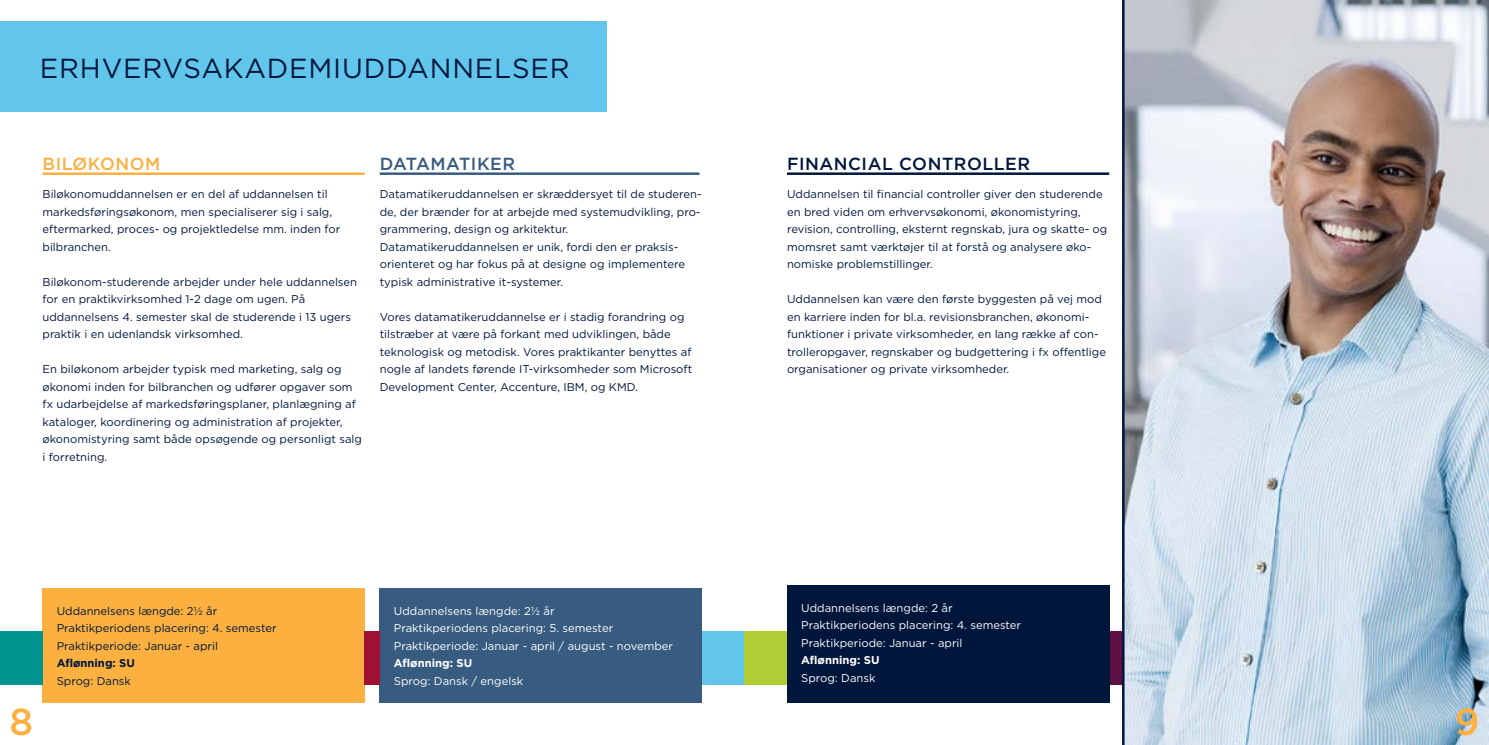
<style>
.page{position:relative;width:1489px;height:745px;background:#fff}
.page>*{position:absolute;margin:0;border:0;box-sizing:border-box;transform-origin:0 0}
.t1{font:500 37.5px "Gotham";color:#fbb040}
.t2{font:27.5px "Gotham";letter-spacing:.03em;color:#00163b}
.t3{font:500 17.5px "Gotham";letter-spacing:.03em;color:#00163b}
.t4{font:500 17.5px "Gotham";letter-spacing:.03em;color:#385c7f}
.t5{font:500 17.5px "Gotham";letter-spacing:.03em;color:#fbb040}
.t6{font:11.25px/17.5px "Gotham";color:#00163b}
.t7{font:11.25px/17.5px "Gotham";color:#fff}
.t8{font:700 11.25px "Gotham";color:#fff}
.t9{font:700 11.25px "Gotham";color:#00163b}
</style>
<div class="page">
<div style="left:0;top:21px;width:606px;height:91px;background:#62c5ec"></div>
<div style="left:43px;top:588px;width:322px;height:114px;background:#fbb040"></div>
<div style="left:380px;top:588px;width:322px;height:114px;background:#385c7f"></div>
<hr style="left:43px;top:172px;width:322px;height:3px;background:#fbb040">
<hr style="left:380px;top:172px;width:319px;height:3px;background:#385c7f">
<div style="left:1109px;top:631px;width:15px;height:53px;background:#5d1145"></div>
<div style="left:365px;top:631px;width:15px;height:53px;background:#9f1132"></div>
<div style="left:702px;top:631px;width:42px;height:53px;background:#62c5ec"></div>
<div style="left:744px;top:631px;width:44px;height:53px;background:#b0cd36"></div>
<div style="left:0;top:631px;width:43px;height:53px;background:#009490"></div>
<div style="left:787px;top:585px;width:322px;height:117px;background:#00163b"></div>
<hr style="left:787px;top:172px;width:322px;height:3px;background:#00163b">
<img style="left:1124px;top:0;width:364px;height:744px">
<hr style="left:1121px;top:0;width:3px;height:744px;background:#00163b">
<h2 class="t2" style="left:40px;top:51px;width:531px">ERHVERVSAKADEMIUDDANNELSER</h2>
<h3 class="t5" style="left:43px;top:152px;width:119px">BILØKONOM</h3>
<h3 class="t4" style="left:380px;top:152px;width:137px">DATAMATIKER</h3>
<p class="t6" style="left:380px;top:185px;width:323px">Datamatikeruddannelsen er skræddersyet til de studeren&shy;de, der brænder for at arbejde med systemudvikling, pro&shy;grammering, design og arkitektur.<br>Datamatikeruddannelsen er unik, fordi den er praksis&shy;orienteret og har fokus på at designe og implementere typisk administrative it-systemer.</p>
<p class="t6" style="left:380px;top:307px;width:314px">Vores datamatikeruddannelse er i stadig forandring og tilstræber at være på forkant med udviklingen, både teknologisk og metodisk. Vores praktikanter benyttes af nogle af landets førende IT-virksomheder som Microsoft Development Center, Accenture, IBM, og KMD.</p>
<p class="t6" style="left:43px;top:185px;width:299px">Biløkonomuddannelsen er en del af uddannelsen til markedsføringsøkonom, men specialiserer sig i salg, eftermarked, proces- og projektledelse mm. inden for bilbranchen.</p>
<p class="t6" style="left:43px;top:272px;width:316px">Biløkonom-studerende arbejder under hele uddannelsen for en praktikvirksomhed 1-2 dage om ugen. På uddannelsens 4. semester skal de studerende i 13 ugers praktik i en udenlandsk virksomhed.</p>
<p class="t6" style="left:43px;top:360px;width:321px">En biløkonom arbejder typisk med marketing, salg og økonomi inden for bilbranchen og udfører opgaver som fx udarbejdelse af markedsføringsplaner, planlægning af kataloger, koordinering og administration af projekter, økonomistyring samt både opsøgende og personligt salg i forretning.</p>
<p class="t6" style="left:57px;top:601px;width:221px">Uddannelsens længde: 2½ år<br>Praktikperiodens placering: 4. semester<br>Praktikperiode: Januar - april</p>
<p class="t9" style="left:57px;top:655px;width:80px">Aflønning: SU</p>
<p class="t6" style="left:57px;top:671px;width:76px">Sprog: Dansk</p>
<p class="t7" style="left:394px;top:601px;width:281px">Uddannelsens længde: 2½ år<br>Praktikperiodens placering: 5. semester<br>Praktikperiode: Januar - april / august - november</p>
<p class="t8" style="left:394px;top:655px;width:80px">Aflønning: SU</p>
<p class="t7" style="left:394px;top:671px;width:131px">Sprog: Dansk / engelsk</p>
<h3 class="t3" style="left:787px;top:152px;width:245px">FINANCIAL CONTROLLER</h3>
<p class="t6" style="left:787px;top:185px;width:322px">Uddannelsen til financial controller giver den studerende en bred viden om erhvervsøkonomi, økonomistyring, revision, controlling, eksternt regnskab, jura og skatte- og momsret samt værktøjer til at forstå og analysere øko&shy;nomiske problemstillinger.</p>
<p class="t6" style="left:787px;top:290px;width:320px">Uddannelsen kan være den første byggesten på vej mod en karriere inden for bl.a. revisionsbranchen, økonomi&shy;funktioner i private virksomheder, en lang række af con&shy;trolleropgaver, regnskaber og budgettering i fx offentlige organisationer og private virksomheder.</p>
<p class="t7" style="left:801px;top:598px;width:221px">Uddannelsens længde: 2 år<br>Praktikperiodens placering: 4. semester<br>Praktikperiode: Januar - april</p>
<p class="t8" style="left:801px;top:652px;width:80px">Aflønning: SU</p>
<p class="t7" style="left:801px;top:668px;width:76px">Sprog: Dansk</p>
<h1 class="t1" style="left:9px;top:696px;width:25px">8</h1>
<h1 class="t1" style="left:1454px;top:696px;width:26px">9</h1>
</div>
